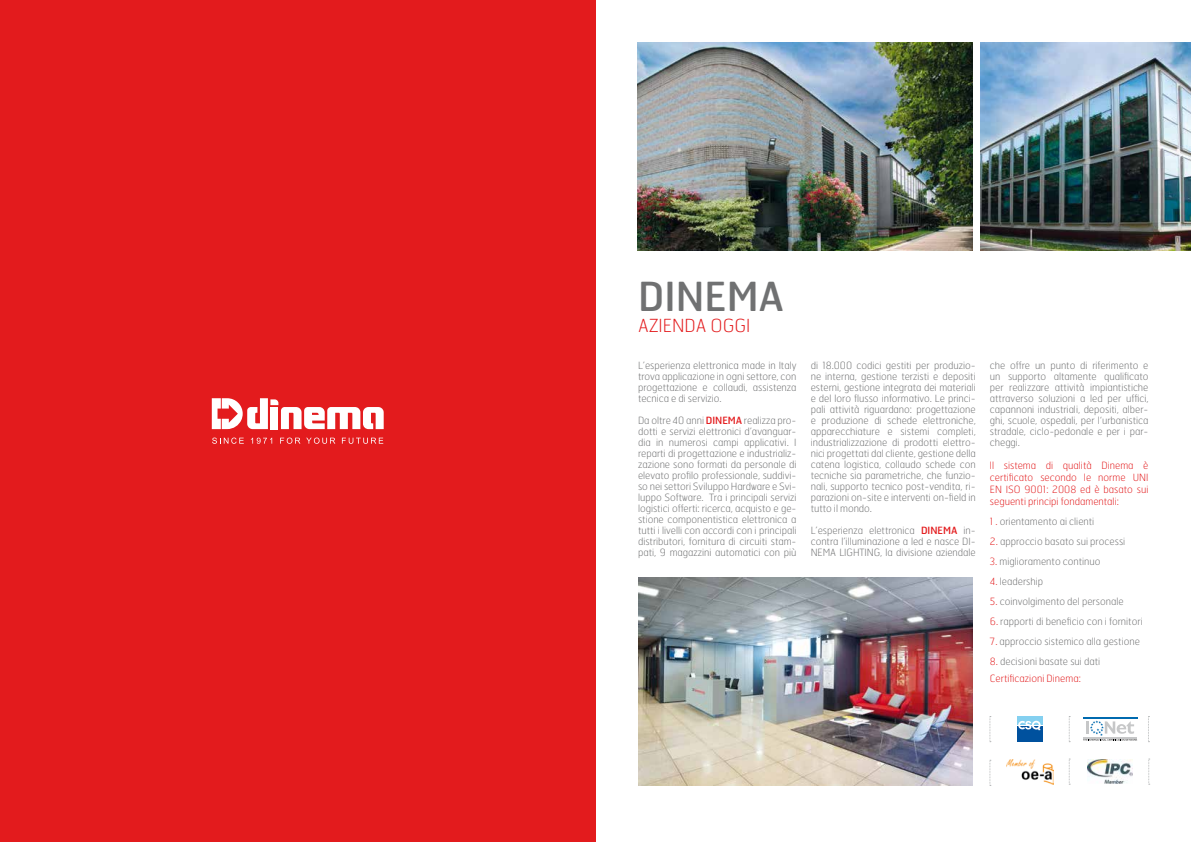
<style>
.page{position:relative;width:1191px;height:842px;background:#fff}
.page>*{position:absolute;margin:0;border:0;box-sizing:border-box;transform-origin:0 0}
.t1{font:40px "Hermes";color:#707172}
.t2{font:100 18px "Hermes";color:#e31b1d}
.t3{font:100 10px/11px "Hermes";letter-spacing:-.005em;color:#707172;text-align:justify}
.t4{font:100 10px/12px "Hermes";color:#e31b1d;text-align:justify}
.s1{font-weight:400;color:#e31b1d}
.s2{color:#e31b1d}
.s3{color:#707172}
</style>
<div class="page">
<div style="left:0;top:0;width:595px;height:842px;background:#e31b1d"></div>
<img style="left:637px;top:43px;width:335px;height:208px">
<img style="left:638px;top:577px;width:334px;height:209px">
<img style="left:981px;top:43px;width:210px;height:208px">
<svg style="left:1068px;top:716px;width:2px;height:26px"></svg>
<svg style="left:1148px;top:716px;width:1px;height:26px"></svg>
<svg style="left:989px;top:716px;width:2px;height:26px"></svg>
<svg style="left:989px;top:760px;width:2px;height:26px"></svg>
<hr style="left:1083px;top:717px;width:54px;height:2px;background:#006aaf">
<svg style="left:1083px;top:720px;width:54px;height:21px"></svg>
<div style="left:1016px;top:725px;width:26px;height:17px;background:#00519e"></div>
<div style="left:1016px;top:716px;width:26px;height:9px;background:#84d0f0"></div>
<svg style="left:1016px;top:721px;width:26px;height:9px"></svg>
<svg style="left:1068px;top:759px;width:2px;height:26px"></svg>
<svg style="left:1148px;top:759px;width:1px;height:26px"></svg>
<img style="left:1087px;top:760px;width:45px;height:23px">
<img style="left:1006px;top:760px;width:47px;height:24px">
<svg style="left:212px;top:398px;width:172px;height:31px"></svg>
<svg style="left:212px;top:438px;width:32px;height:6px"></svg>
<svg style="left:251px;top:438px;width:21px;height:6px"></svg>
<svg style="left:280px;top:438px;width:20px;height:6px"></svg>
<svg style="left:306px;top:438px;width:29px;height:6px"></svg>
<svg style="left:342px;top:438px;width:41px;height:6px"></svg>
<h1 class="t1" style="left:638px;top:271px;width:148px">DINEMA</h1>
<h2 class="t2" style="left:638px;top:314px;width:114px">AZIENDA OGGI</h2>
<p class="t3" style="left:638px;top:359px;width:160px">L’esperienza elettronica made in Italy trova applicazione in ogni settore, con progettazione e collaudi, assistenza tecnica e di servizio.</p>
<p class="t3" style="left:638px;top:414px;width:160px">Da oltre 40 anni <span class="s1">DINEMA</span> realizza pro&shy;dotti e servizi elettronici d’avanguar&shy;dia in numerosi campi applicativi. I reparti di progettazione e industrializ&shy;zazione sono formati da personale di elevato profilo professionale, suddivi&shy;so nei settori Sviluppo Hardware e Svi&shy;luppo Software. Tra i principali servizi logistici offerti: ricerca, acquisto e ge&shy;stione componentistica elettronica a tutti i livelli con accordi con i principali distributori, fornitura di circuiti stam&shy;pati, 9 magazzini automatici con più</p>
<p class="t3" style="left:810px;top:359px;width:166px">di 18.000 codici gestiti per produzio&shy;ne interna, gestione terzisti e depositi esterni, gestione integrata dei materiali e del loro flusso informativo. Le princi&shy;pali attività riguardano: progettazione e produzione di schede elettroniche, apparecchiature e sistemi completi, industrializzazione di prodotti elettro&shy;nici progettati dal cliente, gestione della catena logistica, collaudo schede con tecniche sia parametriche, che funzio&shy;nali, supporto tecnico post-vendita, ri&shy;parazioni on-site e interventi on-field in tutto il mondo.</p>
<p class="t3" style="left:810px;top:524px;width:166px">L’esperienza elettronica <span class="s1">DINEMA</span> in&shy;contra l’illuminazione a led e nasce DI-NEMA LIGHTING, la divisione aziendale</p>
<p class="t3" style="left:990px;top:359px;width:160px">che offre un punto di riferimento e un supporto altamente qualificato per realizzare attività impiantistiche attraverso soluzioni a led per uffici, capannoni industriali, depositi, alber&shy;ghi, scuole, ospedali, per l‘urbanistica stradale, ciclo-pedonale e per i par&shy;cheggi.</p>
<p class="t4" style="left:990px;top:459px;width:160px">ll sistema di qualità Dinema è certificato secondo le norme UNI EN ISO 9001: 2008 ed è basato sui seguenti principi fondamentali:</p>
<p class="t3" style="left:990px;top:515px;width:106px"><span class="s2">1 .</span> orientamento ai clienti</p>
<p class="t3" style="left:990px;top:535px;width:137px"><span class="s2">2.</span> approccio basato sui processi</p>
<p class="t3" style="left:990px;top:555px;width:112px"><span class="s2">3.</span> miglioramento continuo</p>
<p class="t3" style="left:990px;top:575px;width:55px"><span class="s2">4.</span> leadership</p>
<p class="t3" style="left:990px;top:595px;width:135px"><span class="s2">5.</span> coinvolgimento del personale</p>
<p class="t3" style="left:990px;top:615px;width:154px"><span class="s2">6.</span> rapporti di beneficio con i fornitori</p>
<p class="t3" style="left:990px;top:635px;width:151px"><span class="s2">7.</span> approccio sistemico alla gestione</p>
<p class="t4" style="left:990px;top:652px;width:112px;line-height:17.5px">8. <span class="s3">decisioni basate sui dati<br></span>Certificazioni Dinema:</p>
</div>
